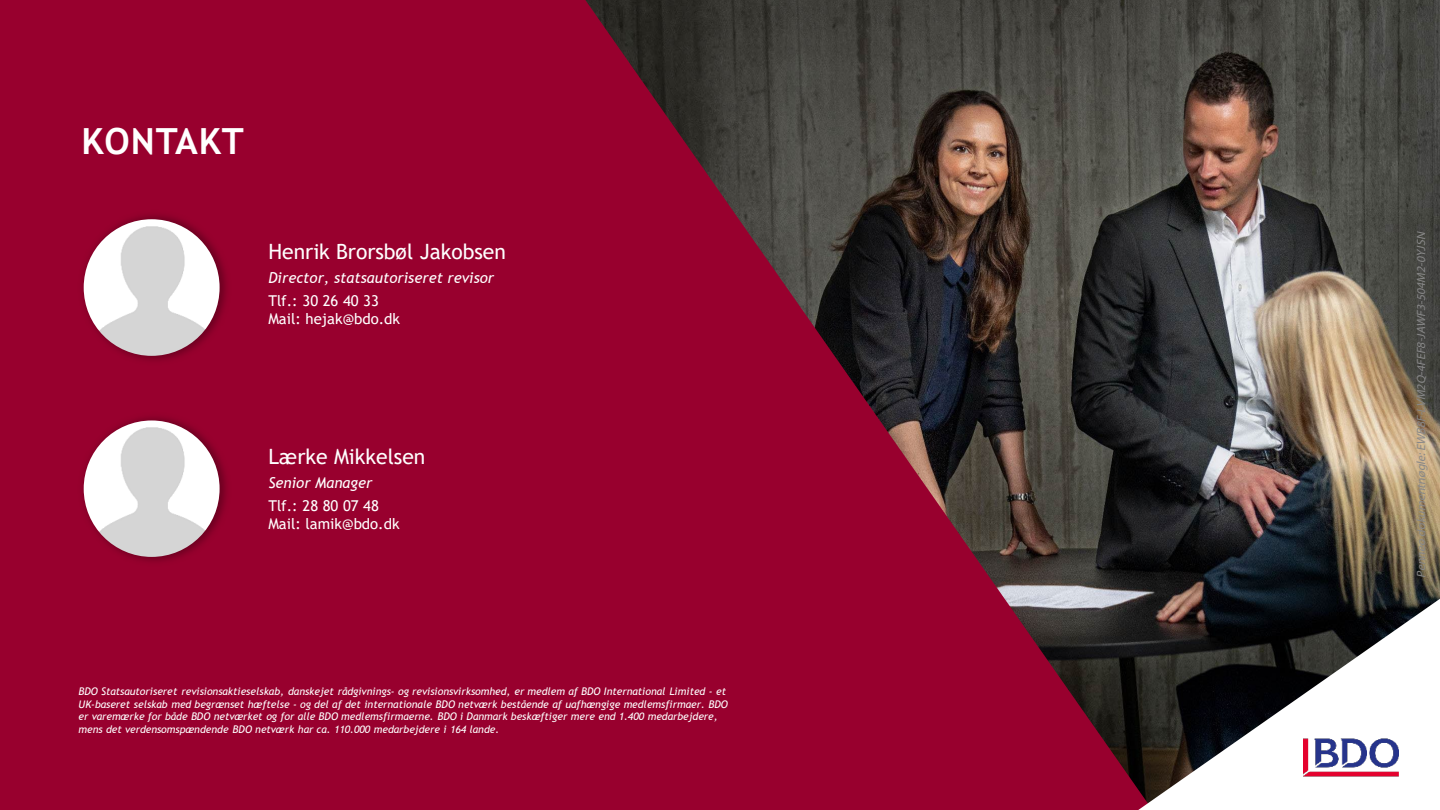
<style>
.page{position:relative;width:1440px;height:810px;background:#fff}
.page>*{position:absolute;margin:0;border:0;box-sizing:border-box;transform-origin:0 0}
.t1{font:700 36px "Trebuchet MS";letter-spacing:.025em;color:#fff}
.t2{font:21px "Trebuchet MS";color:#fff}
.t3{font:15px/18px "Trebuchet MS";color:#fff}
.t4{font:italic 15px "Trebuchet MS";letter-spacing:.005em;color:#fff}
.t5{font:italic 12px "Myriad Pro";color:#888}
.t6{font:italic 10.5px/12.6px "Trebuchet MS";letter-spacing:-.005em;color:#fff}
</style>
<div class="page">
<div style="left:0;top:0;width:1196px;height:810px;background:#98002e"></div>
<img style="left:82px;top:215px;width:145px;height:146px">
<img style="left:84px;top:219px;width:136px;height:137px;border-radius:68px">
<img style="left:585px;top:0;width:855px;height:789px">
<svg style="left:1138px;top:599px;width:302px;height:211px"></svg>
<img style="left:1304px;top:737px;width:95px;height:40px">
<img style="left:82px;top:417px;width:145px;height:145px">
<img style="left:84px;top:420px;width:136px;height:137px;border-radius:68px">
<h1 class="t1" style="left:82px;top:123px;width:164px">KONTAKT</h1>
<h2 class="t2" style="left:268px;top:241px;width:239px">Henrik Brorsbøl Jakobsen</h2>
<h3 class="t4" style="left:268px;top:272px;width:227px">Director, statsautoriseret revisor</h3>
<h3 class="t3" style="left:268px;top:292px;width:133px">Tlf.: 30 26 40 33<br>Mail: hejak@bdo.dk</h3>
<h2 class="t2" style="left:268px;top:446px;width:158px">Lærke Mikkelsen</h2>
<h3 class="t4" style="left:268px;top:477px;width:105px">Senior Manager</h3>
<h3 class="t3" style="left:268px;top:497px;width:133px">Tlf.: 28 80 07 48<br>Mail: lamik@bdo.dk</h3>
<p class="t6" style="left:79px;top:686px;width:651px">BDO Statsautoriseret revisionsaktieselskab, danskejet rådgivnings- og revisionsvirksomhed, er medlem af BDO International Limited - et UK-baseret selskab med begrænset hæftelse - og del af det internationale BDO netværk bestående af uafhængige medlemsfirmaer. BDO er varemærke for både BDO netværket og for alle BDO medlemsfirmaerne. BDO i Danmark beskæftiger mere end 1.400 medarbejdere, mens det verdensomspændende BDO netværk har ca. 110.000 medarbejdere i 164 lande.</p>
<p class="t5" style="left:1416px;top:578px;width:349px;rotate:-90deg">Penneo dokumentnøgle:EWB8F-LVM2Q-4FEF8-JAWF3-504M2-0YJSN</p>
</div>
